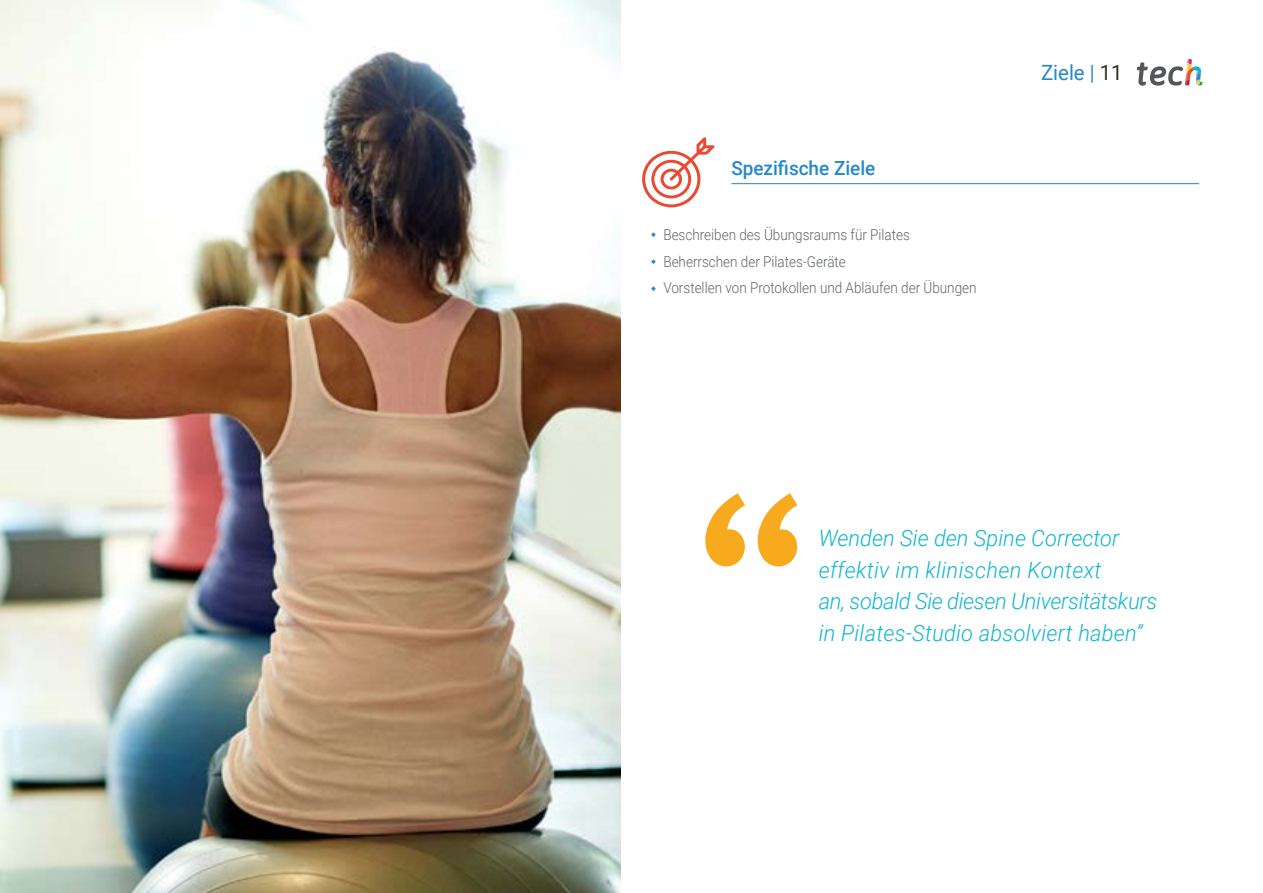
<style>
.page{position:relative;width:1263px;height:893px;background:#fff}
.page>*{position:absolute;margin:0;border:0;box-sizing:border-box;transform-origin:0 0}
.t1{font:italic 300 22.5px/31.5px "Roboto";color:#0fb6cf}
.t2{font:21px "Roboto";color:#2488c9}
.t3{font:500 19.5px "Roboto";color:#2488c9}
.t4{font:300 15px/26.7px "Roboto";color:#61646a;scale:.9 1}
.s1{color:#312e20}
</style>
<div class="page">
<hr style="left:731px;top:183px;width:468px;height:1px;background:#2488c9">
<svg style="left:642px;top:137px;width:72px;height:70px"></svg>
<svg style="left:1137px;top:59px;width:65px;height:27px"></svg>
<img style="left:0;top:0;width:621px;height:893px">
<svg style="left:705px;top:493px;width:92px;height:73px"></svg>
<p class="t3" style="left:731px;top:155px;width:145px">Spezifische Ziele</p>
<p class="t4" style="left:663px;top:221px;width:349px">Beschreiben des Übungsraums für Pilates<br>Beherrschen der Pilates-Geräte<br>Vorstellen von Protokollen und Abläufen der Übungen</p>
<p class="t2" style="left:1041px;top:57px;width:83px">Ziele | <span class="s1">11</span></p>
<p class="t1" style="left:819px;top:522px;width:340px">Wenden Sie den Spine Corrector effektiv im klinischen Kontext<br>an, sobald Sie diesen Universitätskurs in Pilates-Studio absolviert haben”</p>
</div>
